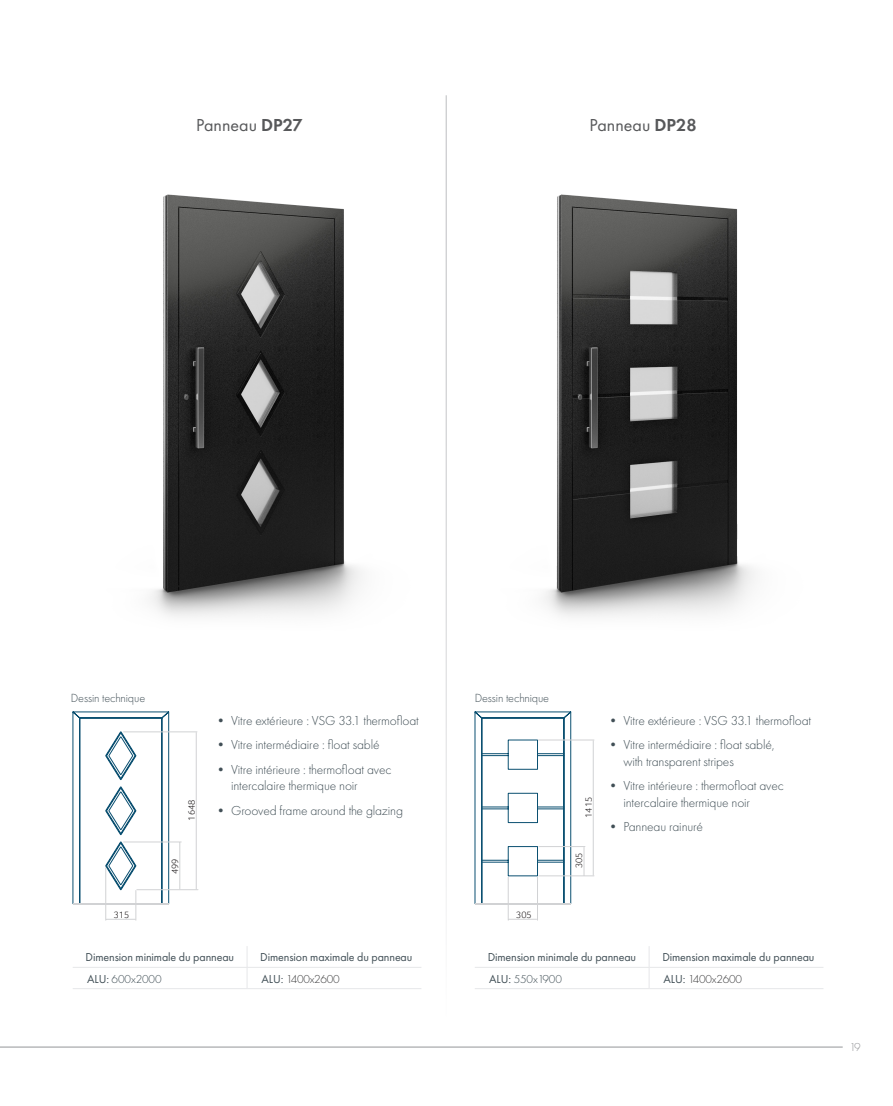
<style>
.page{position:relative;width:893px;height:1106px;background:#fff}
.page>*{position:absolute;margin:0;border:0;box-sizing:border-box;transform-origin:0 0}
.t1{font:18px "Futura PT";color:#57585a}
.t2{font:300 13.5px/16.2px "Futura PT";letter-spacing:-.01em;color:#414f56}
.t3{font:300 12.3px "Futura PT";letter-spacing:-.01em;color:#414f56}
.t4{font:12px "Futura PT";letter-spacing:-.01em;color:#414f56}
.t5{font:300 12px "Futura PT";letter-spacing:-.02em;color:#3e3e3f}
.t6{font:300 12px "Futura PT";letter-spacing:-.01em;color:#414f56}
.t7{font:300 12px "Futura PT";color:#939598}
.t8{font:300 9.6px "Foco";color:#231f20}
.s1{font-weight:600}
.s2{font-weight:400}
.s3{font-weight:400;color:#414f56}
</style>
<div class="page">
<hr style="left:0;top:1046px;width:843px;height:1px;background:#939598">
<img style="left:150px;top:194px;width:212px;height:423px">
<img style="left:544px;top:194px;width:211px;height:423px">
<hr style="left:446px;top:95px;width:1px;height:921px;background:#bcbdc0">
<hr style="left:538px;top:739px;width:56px;height:1px;background:#d1d2d4">
<hr style="left:593px;top:740px;width:1px;height:135px;background:#d1d2d4">
<hr style="left:508px;top:877px;width:1px;height:43px;background:#d1d2d4">
<hr style="left:537px;top:877px;width:1px;height:43px;background:#d1d2d4">
<svg style="left:509px;top:919px;width:28px;height:1px"></svg>
<hr style="left:539px;top:875px;width:55px;height:1px;background:#d1d2d4">
<hr style="left:539px;top:846px;width:46px;height:1px;background:#d1d2d4">
<svg style="left:584px;top:847px;width:1px;height:28px"></svg>
<svg style="left:474px;top:711px;width:98px;height:193px"></svg>
<hr style="left:137px;top:889px;width:61px;height:1px;background:#d1d2d4">
<hr style="left:124px;top:731px;width:73px;height:1px;background:#d1d2d4">
<hr style="left:196px;top:732px;width:1px;height:157px;background:#d1d2d4">
<svg style="left:72px;top:711px;width:98px;height:193px"></svg>
<hr style="left:124px;top:841px;width:57px;height:1px;background:#d1d2d4">
<hr style="left:180px;top:842px;width:1px;height:47px;background:#d1d2d4">
<hr style="left:105px;top:867px;width:1px;height:53px;background:#d1d2d4">
<hr style="left:136px;top:890px;width:1px;height:30px;background:#d1d2d4">
<svg style="left:107px;top:919px;width:28px;height:1px"></svg>
<hr style="left:73px;top:967px;width:174px;height:1px;background:#e6e7e9">
<hr style="left:247px;top:967px;width:174px;height:1px;background:#e6e7e9">
<svg style="left:247px;top:946px;width:1px;height:42px"></svg>
<hr style="left:73px;top:988px;width:174px;height:1px;background:#e6e7e9">
<hr style="left:247px;top:988px;width:174px;height:1px;background:#e6e7e9">
<hr style="left:475px;top:967px;width:174px;height:1px;background:#e6e7e9">
<hr style="left:649px;top:967px;width:174px;height:1px;background:#e6e7e9">
<svg style="left:649px;top:946px;width:1px;height:42px"></svg>
<hr style="left:475px;top:988px;width:174px;height:1px;background:#e6e7e9">
<hr style="left:649px;top:988px;width:174px;height:1px;background:#e6e7e9">
<h1 class="t1" style="left:196px;top:114px;width:108px">Panneau <span class="s1">DP27</span></h1>
<h1 class="t1" style="left:590px;top:114px;width:109px">Panneau <span class="s1">DP28</span></h1>
<p class="t3" style="left:71px;top:691px;width:76px">Dessin technique</p>
<p class="t3" style="left:475px;top:691px;width:76px">Dessin technique</p>
<p class="t8" style="left:114px;top:908px;width:17px">315</p>
<p class="t8" style="left:185px;top:820px;width:22px;rotate:-90deg">1648</p>
<p class="t8" style="left:169px;top:874px;width:17px;rotate:-90deg">499</p>
<p class="t2" style="left:214px;top:712px;width:206px">• Vitre extérieure : VSG 33.1 thermofloat</p>
<p class="t2" style="left:214px;top:737px;width:167px">• Vitre intermédiaire : float sablé</p>
<p class="t2" style="left:231px;top:761px;width:162px;text-indent:-17px">• Vitre intérieure : thermofloat avec intercalaire thermique noir</p>
<p class="t2" style="left:214px;top:802px;width:191px">• Grooved frame around the glazing</p>
<p class="t8" style="left:516px;top:908px;width:17px">305</p>
<p class="t8" style="left:582px;top:817px;width:22px;rotate:-90deg">1415</p>
<p class="t8" style="left:573px;top:867px;width:17px;rotate:-90deg">305</p>
<p class="t2" style="left:606px;top:712px;width:206px">• Vitre extérieure : VSG 33.1 thermofloat</p>
<p class="t2" style="left:623px;top:737px;width:153px;text-indent:-17px">• Vitre intermédiaire : float sablé, with transparent stripes</p>
<p class="t2" style="left:623px;top:777px;width:162px;text-indent:-17px">• Vitre intérieure : thermofloat avec intercalaire thermique noir</p>
<p class="t2" style="left:606px;top:818px;width:98px">• Panneau rainuré</p>
<p class="t4" style="left:86px;top:950px;width:150px">Dimension minimale du panneau</p>
<p class="t4" style="left:260px;top:950px;width:154px">Dimension maximale du panneau</p>
<p class="t6" style="left:87px;top:971px;width:76px"><span class="s2">ALU:</span> 600x2000</p>
<p class="t5" style="left:262px;top:971px;width:80px"><span class="s3">ALU:</span> 1400x2600</p>
<p class="t4" style="left:488px;top:950px;width:150px">Dimension minimale du panneau</p>
<p class="t4" style="left:662px;top:950px;width:154px">Dimension maximale du panneau</p>
<p class="t6" style="left:489px;top:971px;width:74px"><span class="s2">ALU:</span> 550x1900</p>
<p class="t5" style="left:664px;top:971px;width:80px"><span class="s3">ALU:</span> 1400x2600</p>
<p class="t7" style="left:849px;top:1040px;width:13px">19</p>
</div>
